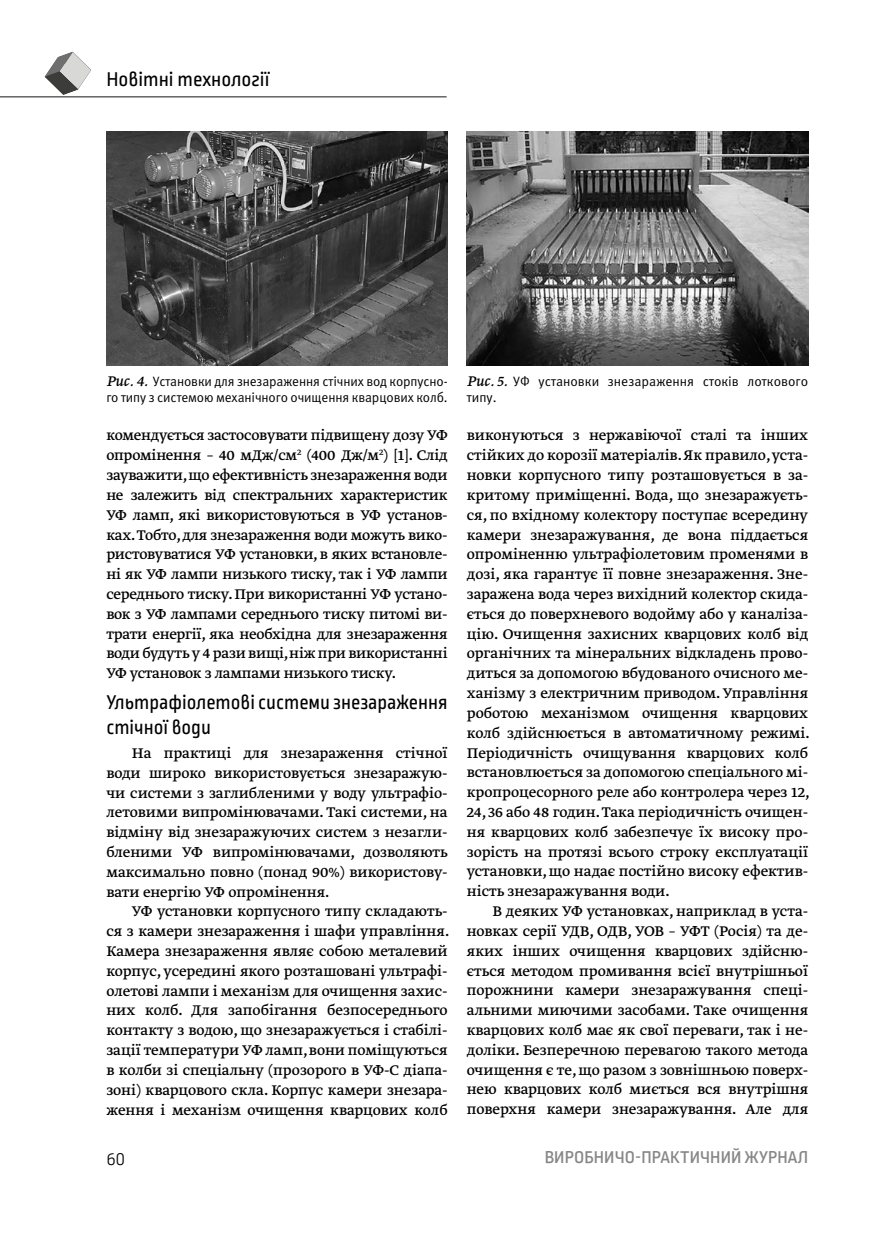
<style>
.page{position:relative;width:872px;height:1234px;background:#fff}
.page>*{position:absolute;margin:0;border:0;box-sizing:border-box;transform-origin:0 0}
.t1{font:21px/25.2px "Ropa Sans Pro";color:#000}
.t2{font:300 19.5px "Ropa Sans Pro";color:#000}
.t3{font:500 18px "Ropa Sans Pro";letter-spacing:.01em;color:#878787}
.t4{font:16.5px/19.8px "Greta Text Pro";color:#000;text-align:justify}
.t5{font:13.5px/16.2px "Meta Pro";letter-spacing:-.01em;color:#000}
.s1{font-family:"Greta Text Pro";font-style:italic;font-size:16.5px}
</style>
<div class="page">
<svg style="left:45px;top:52px;width:46px;height:43px"></svg>
<hr style="left:0;top:96px;width:446px;height:1px;background:#646363">
<img style="left:106px;top:132px;width:342px;height:233px">
<img style="left:467px;top:132px;width:341px;height:233px">
<p class="t1" style="left:106px;top:68px;width:165px">Новітні технології</p>
<p class="t5" style="left:106px;top:373px;width:343px"><span class="s1">Рис. 4.</span> Установки для знезараження стічних вод корпусно&shy;го типу з системою механічного очищення кварцових колб.</p>
<p class="t5" style="left:467px;top:373px;width:343px"><span class="s1">Рис. 5.</span> УФ установки знезараження стоків лоткового типу.</p>
<p class="t4" style="left:106px;top:426px;width:343px">комендується застосовувати підвищену дозу УФ опромінення – 40 мДж/см<sup>2</sup> (400 Дж/м<sup>2</sup>) [1]. Слід зауважити,що ефективність знезараження води не залежить від спектральних характеристик УФ ламп, які використовуються в УФ установ&shy;ках. Тобто, для знезараження води можуть вико&shy;ристовуватися УФ установки, в яких встановле&shy;ні як УФ лампи низького тиску, так і УФ лампи середнього тиску. При використанні УФ устано&shy;вок з УФ лампами середнього тиску питомі ви&shy;трати енергії, яка необхідна для знезараження води будуть у 4 рази вищі,ніж при використанні УФ установок з лампами низького тиску.</p>
<p class="t1" style="left:106px;top:690px;width:343px">Ультрафіолетові системи знезараження стічної води</p>
<p class="t4" style="left:106px;top:743px;width:343px;text-indent:26px">На практиці для знезараження стічної води широко використовується знезаражую&shy;чи системи з заглибленими у воду ультрафіо&shy;летовими випромінювачами. Такі системи, на відміну від знезаражуючих систем з незагли&shy;бленими УФ випромінювачами, дозволяють максимально повно (понад 90%) використову&shy;вати енергію УФ опромінення.</p>
<p class="t4" style="left:106px;top:901px;width:344px;text-indent:26px">УФ установки корпусного типу складають&shy;ся з камери знезараження і шафи управління.<br>Камера знезараження являє собою металевий корпус, усередині якого розташовані ультрафі&shy;олетові лампи і механізм для очищення захис&shy;них колб. Для запобігання безпосереднього контакту з водою, що знезаражується і стабілі&shy;зації температури УФ ламп, вони поміщуються в колби зі спеціальну (прозорого в УФ-С діапа&shy;зоні) кварцового скла. Корпус камери знезара&shy;ження і механізм очищення кварцових колб</p>
<p class="t4" style="left:467px;top:426px;width:344px">виконуються з нержавіючої сталі та інших стійких до корозії матеріалів. Як правило, уста&shy;новки корпусного типу розташовується в за&shy;критому приміщенні. Вода, що знезаражуєть&shy;ся, по вхідному колектору поступає всередину камери знезаражування, де вона піддається опроміненню ультрафіолетовим променями в дозі, яка гарантує її повне знезараження. Зне&shy;заражена вода через вихідний колектор скида&shy;ється до поверхневого водойму або у каналіза&shy;цію. Очищення захисних кварцових колб від органічних та мінеральних відкладень прово&shy;диться за допомогою вбудованого очисного ме&shy;ханізму з електричним приводом. Управління роботою механізмом очищення кварцових колб здійснюється в автоматичному режимі.<br>Періодичність очищування кварцових колб встановлюється за допомогою спеціального мі&shy;кропроцесорного реле або контролера через 12, 24, 36 або 48 годин. Така періодичність очищен&shy;ня кварцових колб забезпечує їх високу про&shy;зорість на протязі всього строку експлуатації установки, що надає постійно високу ефектив&shy;ність знезаражування води.</p>
<p class="t4" style="left:467px;top:901px;width:343px;text-indent:26px">В деяких УФ установках, наприклад в уста&shy;новках серії УДВ, ОДВ, УОВ – УФТ (Росія) та де&shy;яких інших очищення кварцових здійсню&shy;ється методом промивання всієї внутрішньої порожнини камери знезаражування спеці&shy;альними миючими засобами. Таке очищення кварцових колб має як свої переваги, так і не&shy;доліки. Безперечною перевагою такого метода очищення є те, що разом з зовнішньою поверх&shy;нею кварцових колб миється вся внутрішня поверхня камери знезаражування. Але для</p>
<p class="t2" style="left:106px;top:1147px;width:21px">60</p>
<p class="t3" style="left:545px;top:1147px;width:265px">ВИРОБНИЧО-ПРАКТИЧНИЙ ЖУРНАЛ</p>
</div>
